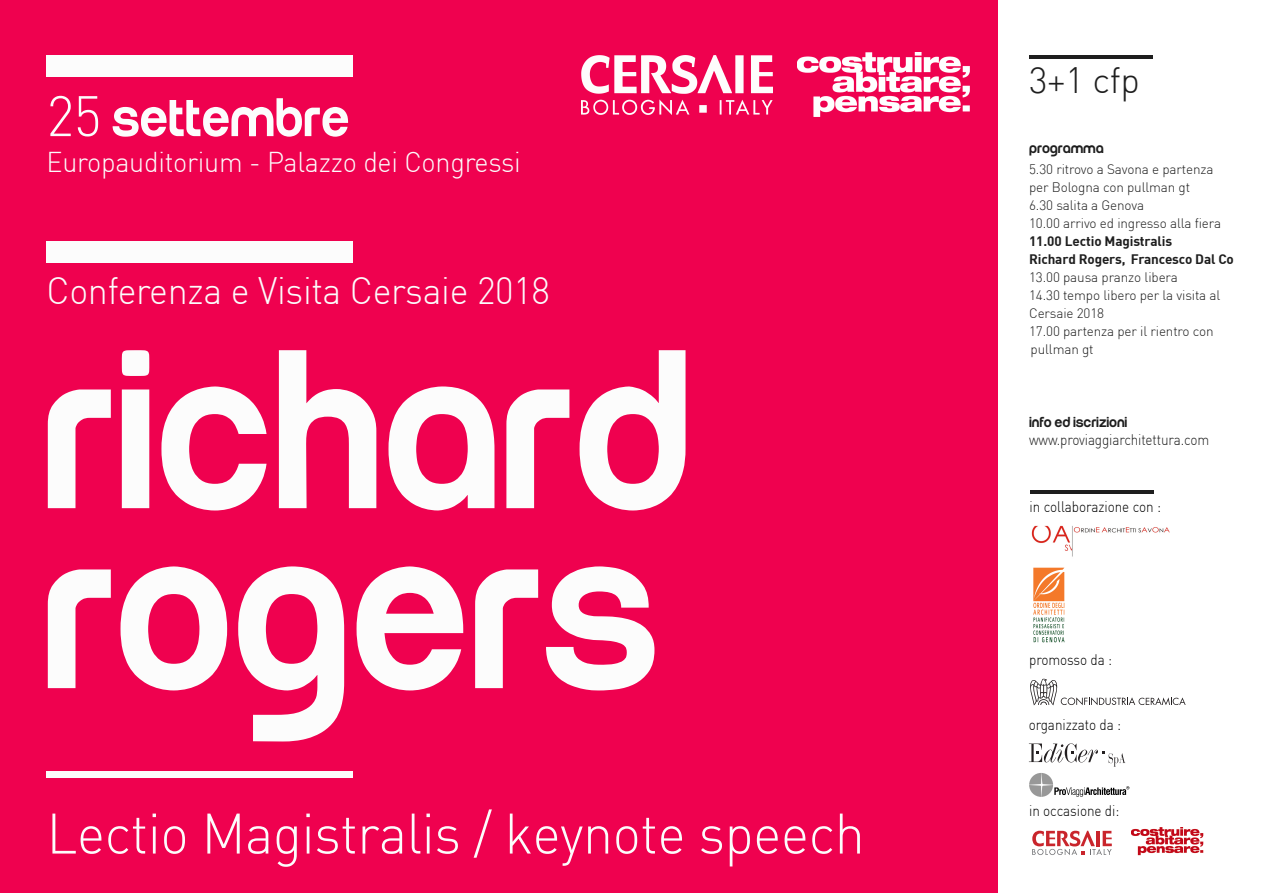
<style>
.page{position:relative;width:1263px;height:893px;background:#fff}
.page>*{position:absolute;margin:0;border:0;box-sizing:border-box;transform-origin:0 0}
.t1{font:500 234px/180px "Run";letter-spacing:-.01em;color:#fcfcfc;scale:.96 1}
.t2{font:300 56.1px "DIN";letter-spacing:-.01em;color:#fcfcfc;scale:.96 1}
.t3{font:500 56.1px "Run";letter-spacing:-.01em;color:#fcfcfc;scale:.96 1}
.t4{font:300 37.5px "DIN";letter-spacing:-.01em;color:#fcfcfc;scale:.96 1}
.t5{font:300 36px "DIN";color:#1e1e1e}
.t6{font:300 28.05px "DIN";letter-spacing:-.01em;color:#fcfcfc;scale:.96 1}
.t7{font:300 15px "DIN";letter-spacing:-.005em;color:#000;scale:.9 1}
.t8{font:300 15px "DIN";letter-spacing:-.01em;color:#1e1e1e;scale:.9 1}
.t9{font:500 15px "Run";letter-spacing:-.01em;color:#1e1e1e}
.t10{font:300 13.5px/18px "DIN";letter-spacing:-.01em;color:#1e1e1e}
.t11{font:700 13.5px/18px "DIN";letter-spacing:-.01em;color:#1e1e1e}
.s1{font-family:"DIN";font-weight:300}
</style>
<div class="page">
<div style="left:0;top:0;width:998px;height:893px;background:#ef014f"></div>
<svg style="left:1029px;top:773px;width:100px;height:24px"></svg>
<svg style="left:1030px;top:679px;width:156px;height:26px"></svg>
<img style="left:581px;top:56px;width:191px;height:59px">
<img style="left:797px;top:53px;width:173px;height:64px">
<hr style="left:1029px;top:56px;width:123px;height:3px;background:#1e1e1e">
<hr style="left:1030px;top:491px;width:124px;height:3px;background:#1e1e1e">
<div style="left:46px;top:771px;width:306px;height:6px;background:#fcfcfc"></div>
<div style="left:46px;top:56px;width:306px;height:21px;background:#fcfcfc"></div>
<div style="left:46px;top:242px;width:306px;height:21px;background:#fcfcfc"></div>
<svg style="left:1029px;top:743px;width:96px;height:24px"></svg>
<img style="left:1131px;top:828px;width:73px;height:27px">
<img style="left:1031px;top:525px;width:139px;height:32px">
<img style="left:1033px;top:567px;width:32px;height:76px">
<svg style="left:1032px;top:831px;width:80px;height:24px"></svg>
<h2 class="t3" style="left:46px;top:96px;width:317px"><span class="s1">25</span> settembre</h2>
<h3 class="t6" style="left:46px;top:145px;width:495px">Europauditorium - Palazzo dei Congressi</h3>
<h3 class="t4" style="left:46px;top:267px;width:526px">Conferenza e Visita Cersaie 2018</h3>
<h1 class="t1" style="left:41px;top:361px;width:681px">richard rogers</h1>
<h2 class="t2" style="left:46px;top:799px;width:854px">Lectio Magistralis / keynote speech</h2>
<h3 class="t5" style="left:1029px;top:58px;width:112px">3+1 cfp</h3>
<p class="t9" style="left:1029px;top:142px;width:76px">programma</p>
<p class="t10" style="left:1029px;top:160px;width:186px">5.30 ritrovo a Savona e partenza per Bologna con pullman gt</p>
<p class="t10" style="left:1029px;top:214px;width:194px">10.00 arrivo ed ingresso alla fiera</p>
<p class="t10" style="left:1029px;top:196px;width:117px">6.30 salita a Genova</p>
<p class="t11" style="left:1029px;top:231px;width:206px">11.00 Lectio Magistralis<br>Richard Rogers, Francesco Dal Co</p>
<p class="t10" style="left:1029px;top:268px;width:193px">13.00 pausa pranzo libera<br>14.30 tempo libero per la visita al<br>Cersaie 2018<br>17.00 partenza per il rientro con pullman gt</p>
<p class="t9" style="left:1029px;top:416px;width:100px">info ed iscrizioni</p>
<p class="t8" style="left:1029px;top:430px;width:202px">www.proviaggiarchitettura.com</p>
<p class="t7" style="left:1029px;top:497px;width:147px">in collaborazione con :</p>
<p class="t7" style="left:1029px;top:651px;width:94px">promosso da :</p>
<p class="t7" style="left:1029px;top:716px;width:104px">organizzato da :</p>
<p class="t7" style="left:1029px;top:801px;width:102px">in occasione di:</p>
</div>
